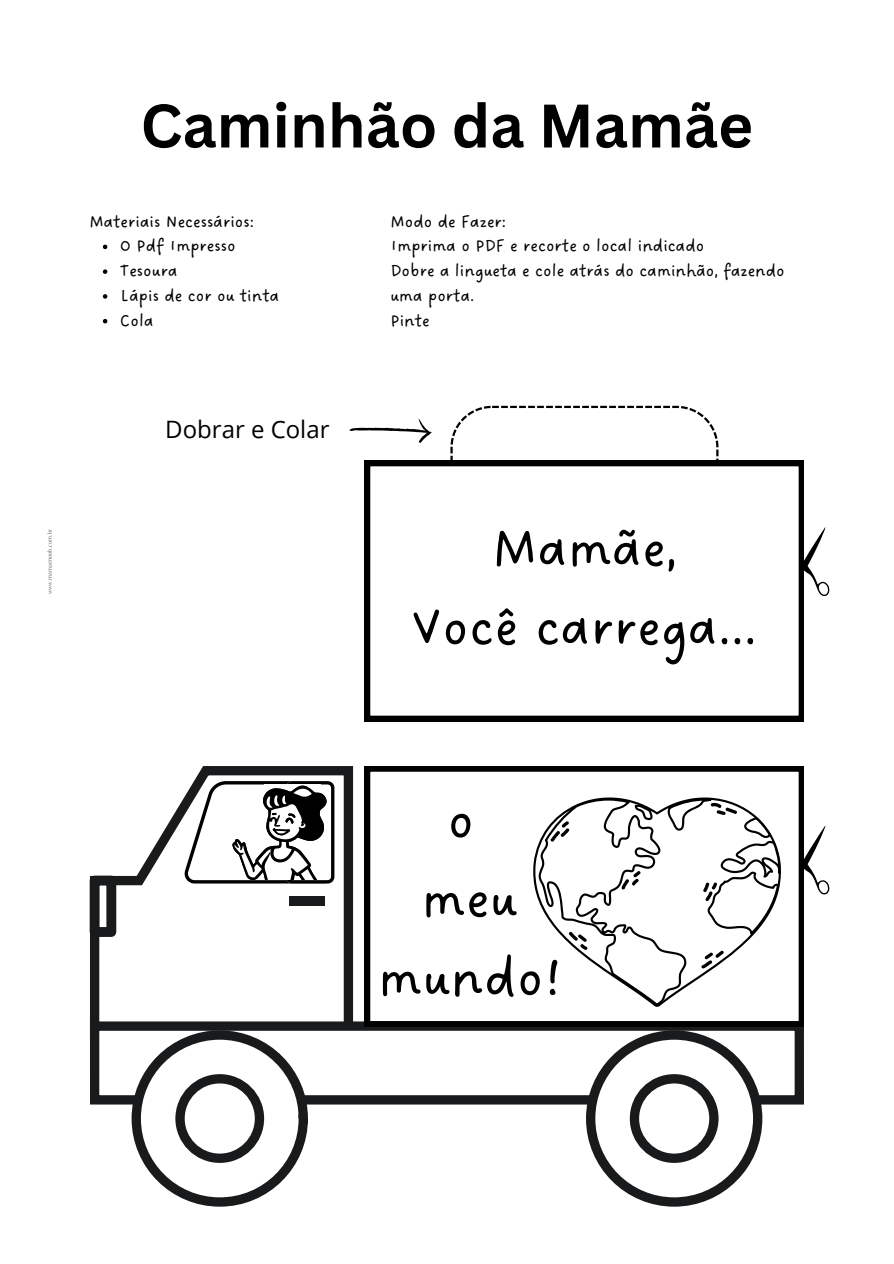
<style>
.page{position:relative;width:894px;height:1264px;background:#fff}
.page>*{position:absolute;margin:0;border:0;box-sizing:border-box;transform-origin:0 0}
.t1{font:700 60px "Canva Sans";color:#000}
.t2{font:57px/78.8px "DO Sans Regular";color:#000;text-align:center}
.t3{font:24px "Open Sans";color:#000}
.t4{font:18px/24.8px "DO Sans Regular";color:#000}
.t5{font:6.3px "Belleza";color:#737373}
</style>
<div class="page">
<svg style="left:89px;top:766px;width:265px;height:269px"></svg>
<div style="left:95px;top:1026px;width:704px;height:73px;background:#fff"></div>
<div style="left:90px;top:1021px;width:713px;height:83px;border:9px solid #191a1b"></div>
<div style="left:289px;top:896px;width:35px;height:9px;background:#191a1b"></div>
<div style="left:95px;top:880px;width:16px;height:52px;background:#fff"></div>
<div style="left:90px;top:875px;width:26px;height:61px;border:10px solid #191a1b"></div>
<div style="left:136px;top:1035px;width:167px;height:166px;background:#fff;border-radius:50%"></div>
<div style="left:131px;top:1030px;width:177px;height:176px;border:9px solid #191a1b;border-radius:50%"></div>
<div style="left:175px;top:1074px;width:89px;height:88px;border:9px solid #191a1b;border-radius:50%"></div>
<div style="left:590px;top:1035px;width:167px;height:166px;background:#fff;border-radius:50%"></div>
<div style="left:586px;top:1030px;width:176px;height:176px;border:9px solid #191a1b;border-radius:50%"></div>
<div style="left:629px;top:1074px;width:89px;height:88px;border:9px solid #191a1b;border-radius:50%"></div>
<svg style="left:364px;top:766px;width:439px;height:260px"></svg>
<svg style="left:178px;top:781px;width:156px;height:105px"></svg>
<svg style="left:533px;top:797px;width:5px;height:209px"></svg>
<svg style="left:538px;top:797px;width:242px;height:209px"></svg>
<svg style="left:450px;top:406px;width:268px;height:54px"></svg>
<svg style="left:364px;top:460px;width:439px;height:261px"></svg>
<svg style="left:349px;top:418px;width:83px;height:25px"></svg>
<svg style="left:804px;top:527px;width:24px;height:69px"></svg>
<svg style="left:804px;top:825px;width:24px;height:69px"></svg>
<svg style="left:103px;top:245px;width:4px;height:4px"></svg>
<svg style="left:103px;top:269px;width:4px;height:5px"></svg>
<svg style="left:103px;top:294px;width:4px;height:5px"></svg>
<svg style="left:103px;top:319px;width:4px;height:4px"></svg>
<p class="t5" style="left:46px;top:594px;width:67px;rotate:-90deg">www.mamaenoob.com.br</p>
<p class="t1" style="left:140px;top:83px;width:614px">Caminhão da Mamãe</p>
<p class="t4" style="left:89px;top:210px;width:167px">Materiais Necessários:</p>
<p class="t4" style="left:120px;top:234px;width:117px">O Pdf Impresso</p>
<h4 class="t4" style="left:120px;top:259px;width:59px">Tesoura</h4>
<p class="t4" style="left:120px;top:284px;width:161px">Lápis de cor ou tinta</p>
<h3 class="t4" style="left:120px;top:309px;width:35px">Cola</h3>
<p class="t3" style="left:165px;top:412px;width:166px">Dobrar e Colar</p>
<h2 class="t4" style="left:390px;top:210px;width:396px">Modo de Fazer:<br>Imprima o PDF e recorte o local indicado<br>Dobre a lingueta e cole atrás do caminhão, fazendo uma porta.<br>Pinte</h2>
<h4 class="t2" style="left:412px;top:511px;width:345px">Mamãe,<br>Você carrega...</h4>
<h1 class="t2" style="left:378px;top:783px;width:184px">o<br>meu mundo!</h1>
</div>
